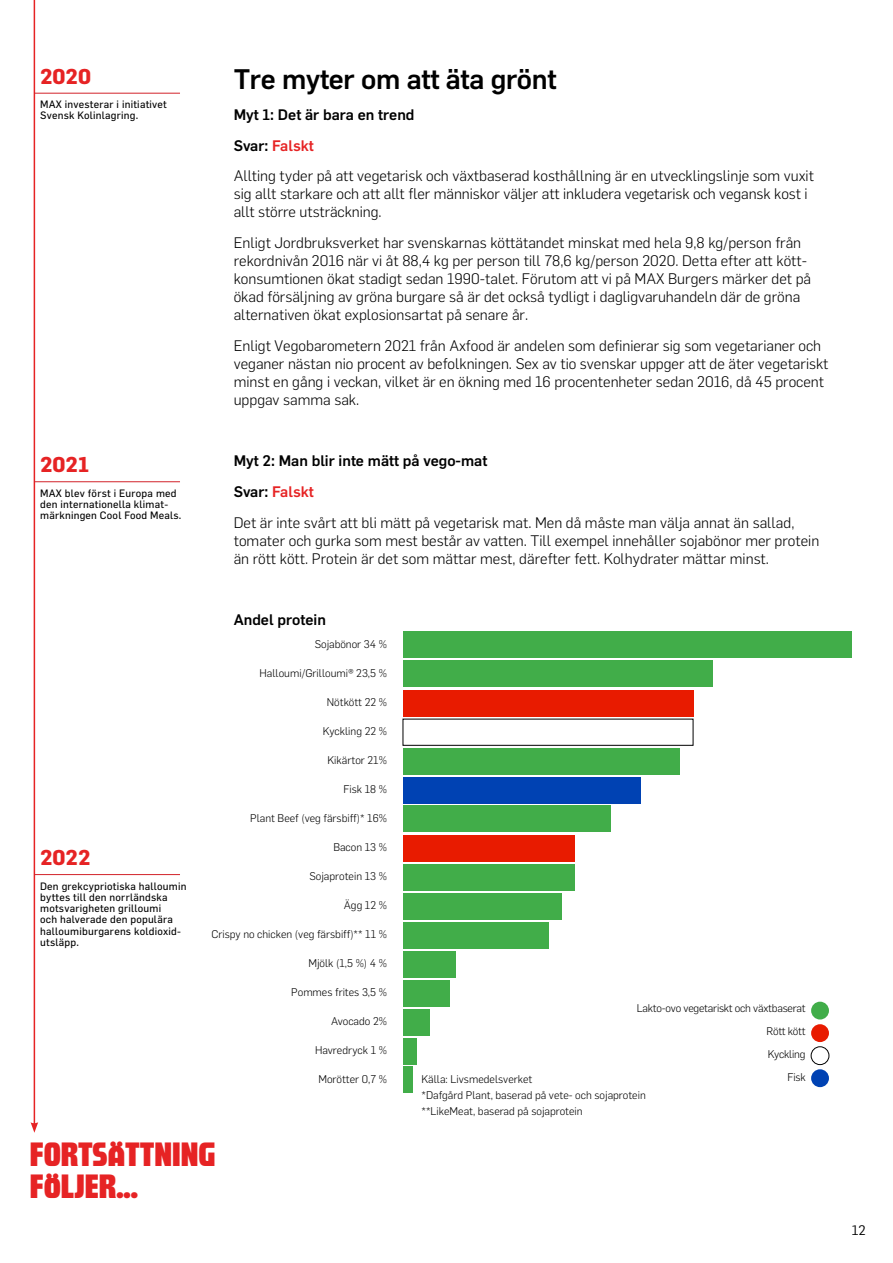
<style>
.page{position:relative;width:893px;height:1263px;background:#fff}
.page>*{position:absolute;margin:0;border:0;box-sizing:border-box;transform-origin:0 0}
.t1{font:35.25px/32px "Max Display 03";color:#e62324}
.t2{font:500 27.75px "Smg Flama";letter-spacing:-.01em;color:#000}
.t3{font:700 21px "Smg Flama";color:#e62324}
.t4{font:300 15px/18px "Smg Flama";color:#000}
.t5{font:500 15px "Smg Flama";color:#000}
.t6{font:13.5px "Smg Flama";color:#000}
.t7{font:300 10.95px/16.2px "Smg Flama";color:#000}
.t8{font:300 10.95px/23px "Smg Flama";letter-spacing:-.02em;color:#000;text-align:right}
.t9{font:10.5px/11.2px "Flama";letter-spacing:.02em;color:#000}
.s1{font-weight:500}
.s2{font-weight:500;color:#e62324}
</style>
<div class="page">
<div style="left:403px;top:980px;width:46px;height:26px;background:#41ad49"></div>
<div style="left:403px;top:951px;width:53px;height:26px;background:#41ad49"></div>
<div style="left:403px;top:893px;width:158px;height:26px;background:#41ad49"></div>
<div style="left:403px;top:864px;width:171px;height:26px;background:#41ad49"></div>
<div style="left:403px;top:835px;width:171px;height:26px;background:#e81b00"></div>
<div style="left:403px;top:661px;width:310px;height:26px;background:#41ad49"></div>
<div style="left:403px;top:777px;width:237px;height:26px;background:#0042b3"></div>
<div style="left:403px;top:748px;width:277px;height:26px;background:#41ad49"></div>
<div style="left:403px;top:690px;width:290px;height:26px;background:#e81b00"></div>
<div style="left:403px;top:631px;width:448px;height:27px;background:#41ad49"></div>
<div style="left:403px;top:1009px;width:26px;height:27px;background:#41ad49"></div>
<div style="left:403px;top:1038px;width:14px;height:26px;background:#41ad49"></div>
<div style="left:403px;top:1067px;width:10px;height:26px;background:#41ad49"></div>
<div style="left:403px;top:806px;width:207px;height:26px;background:#41ad49"></div>
<div style="left:403px;top:922px;width:146px;height:26px;background:#41ad49"></div>
<div style="left:811px;top:1002px;width:18px;height:17px;background:#41ad49;border-radius:50%"></div>
<div style="left:811px;top:1024px;width:18px;height:18px;background:#e81b00;border-radius:50%"></div>
<div style="left:811px;top:1046px;width:18px;height:19px;border:1px solid #000;border-radius:50%"></div>
<div style="left:811px;top:1069px;width:18px;height:18px;background:#0042b3;border-radius:50%"></div>
<hr style="left:34px;top:0;width:1px;height:1124px;background:#e62324">
<svg style="left:31px;top:1122px;width:7px;height:11px"></svg>
<hr style="left:34px;top:93px;width:146px;height:1px;background:#d2232a">
<hr style="left:34px;top:481px;width:146px;height:1px;background:#d2232a">
<hr style="left:34px;top:874px;width:146px;height:1px;background:#d2232a">
<h3 class="t3" style="left:40px;top:61px;width:52px">2020</h3>
<p class="t9" style="left:40px;top:99px;width:128px">MAX investerar i initiativet<br>Svensk Kolinlagring.</p>
<h3 class="t3" style="left:40px;top:450px;width:50px">2021</h3>
<p class="t9" style="left:40px;top:487px;width:143px">MAX blev först i Europa med den internationella klimat&shy;märkningen Cool Food Meals.</p>
<h3 class="t3" style="left:40px;top:842px;width:52px">2022</h3>
<p class="t9" style="left:40px;top:880px;width:148px">Den grekcypriotiska halloumin byttes till den norrländska motsvarigheten grilloumi<br>och halverade den populära halloumiburgarens koldioxid&shy;utsläpp.</p>
<h2 class="t2" style="left:234px;top:59px;width:324px">Tre myter om att äta grönt</h2>
<p class="t4" style="left:234px;top:98px;width:582px;line-height:30.8px"><span class="s1">Myt 1: Det är bara en trend<br>Svar:</span> <span class="s2">Falskt<br></span>Allting tyder på att vegetarisk och växtbaserad kosthållning är en utvecklingslinje som vuxit</p>
<p class="t4" style="left:234px;top:184px;width:575px">sig allt starkare och att allt fler människor väljer att inkludera vegetarisk och vegansk kost i allt större utsträckning.</p>
<p class="t4" style="left:234px;top:233px;width:579px">Enligt Jordbruksverket har svenskarnas köttätandet minskat med hela 9,8 kg/person från rekordnivån 2016 när vi åt 88,4 kg per person till 78,6 kg/person 2020. Detta efter att kött&shy;konsumtionen ökat stadigt sedan 1990-talet. Förutom att vi på MAX Burgers märker det på ökad försäljning av gröna burgare så är det också tydligt i dagligvaruhandeln där de gröna alternativen ökat explosionsartat på senare år.</p>
<p class="t4" style="left:234px;top:336px;width:596px">Enligt Vegobarometern 2021 från Axfood är andelen som definierar sig som vegetarianer och veganer nästan nio procent av befolkningen. Sex av tio svenskar uppger att de äter vegetariskt minst en gång i veckan, vilket är en ökning med 16 procentenheter sedan 2016, då 45 procent uppgav samma sak.</p>
<p class="t4" style="left:234px;top:445px;width:562px;line-height:30.8px"><span class="s1">Myt 2: Man blir inte mätt på vego-mat<br>Svar:</span> <span class="s2">Falskt<br></span>Det är inte svårt att bli mätt på vegetarisk mat. Men då måste man välja annat än sallad,</p>
<p class="t4" style="left:234px;top:531px;width:587px">tomater och gurka som mest består av vatten. Till exempel innehåller sojabönor mer protein än rött kött. Protein är det som mättar mest, därefter fett. Kolhydrater mättar minst.</p>
<p class="t5" style="left:234px;top:609px;width:94px">Andel protein</p>
<p class="t7" style="left:315px;top:636px;width:74px">Sojabönor 34 %</p>
<p class="t7" style="left:259px;top:665px;width:129px">Halloumi/Grilloumi® 23,5 %</p>
<p class="t7" style="left:327px;top:694px;width:62px">Nötkött 22 %</p>
<p class="t7" style="left:323px;top:723px;width:66px">Kyckling 22 %</p>
<p class="t7" style="left:328px;top:752px;width:61px">Kikärtor 21%</p>
<p class="t7" style="left:343px;top:781px;width:45px">Fisk 18 %</p>
<p class="t7" style="left:250px;top:810px;width:138px">Plant Beef (veg färsbiff)* 16%</p>
<p class="t7" style="left:333px;top:838px;width:55px">Bacon 13 %</p>
<p class="t7" style="left:309px;top:867px;width:79px">Sojaprotein 13 %</p>
<p class="t7" style="left:344px;top:896px;width:45px">Ägg 12 %</p>
<p class="t7" style="left:211px;top:925px;width:177px">Crispy no chicken (veg färsbiff)** 11 %</p>
<p class="t7" style="left:308px;top:954px;width:80px">Mjölk (1,5 %) 4 %</p>
<p class="t7" style="left:291px;top:983px;width:97px">Pommes frites 3,5 %</p>
<p class="t7" style="left:331px;top:1012px;width:57px">Avocado 2%</p>
<p class="t7" style="left:315px;top:1041px;width:73px">Havredryck 1 %</p>
<p class="t7" style="left:318px;top:1070px;width:70px">Morötter 0,7 %</p>
<p class="t7" style="left:421px;top:1070px;width:226px">Källa: Livsmedelsverket<br>*Dafgård Plant, baserad på vete- och sojaprotein **LikeMeat, baserad på sojaprotein</p>
<p class="t8" style="left:637px;top:996px;width:170px">Lakto-ovo vegetariskt och växtbaserat<br>Rött kött<br>Kyckling<br>Fisk</p>
<h1 class="t1" style="left:30px;top:1139px;width:141px">FORTSÄTTNING<br>FÖLJER...</h1>
<p class="t6" style="left:852px;top:1220px;width:15px">12</p>
</div>
